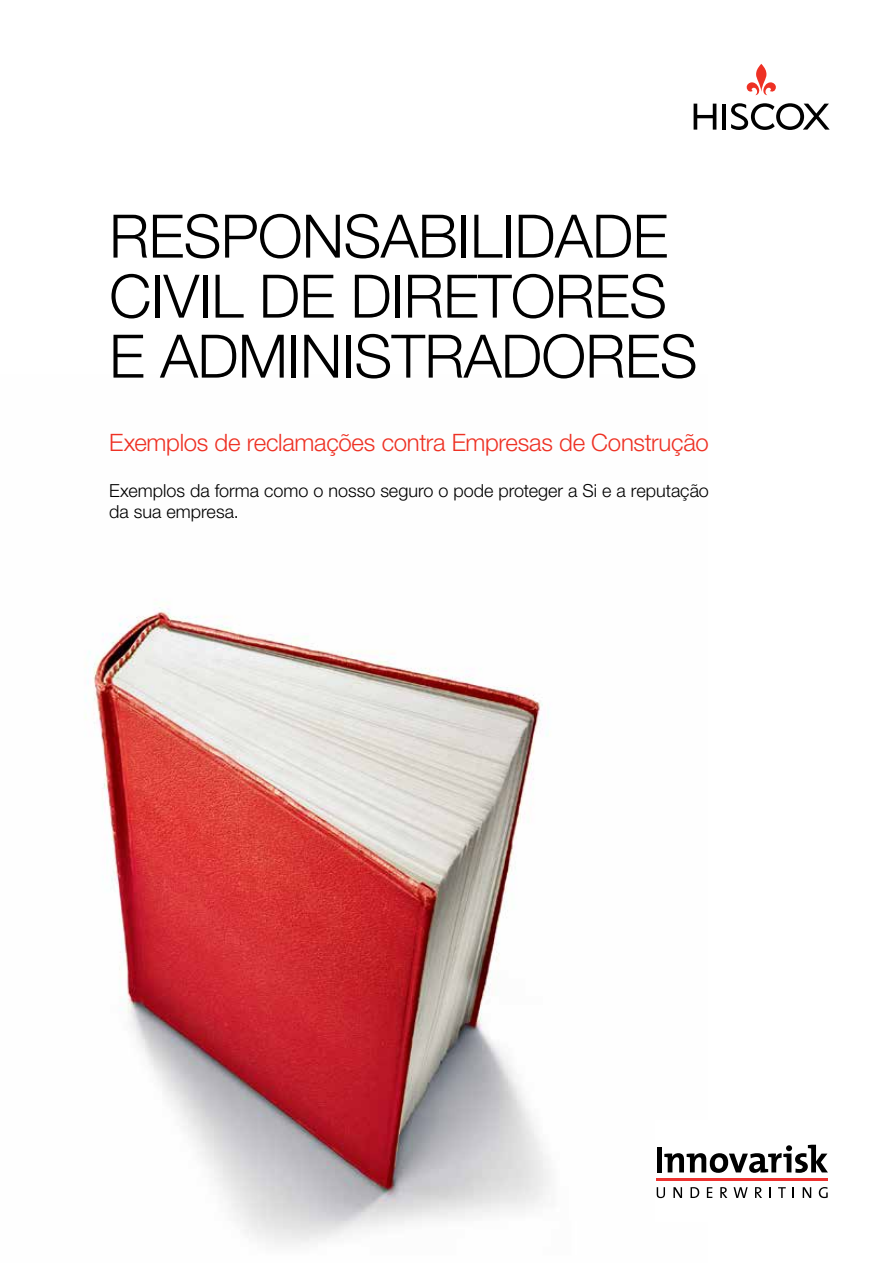
<style>
.page{position:relative;width:893px;height:1263px;background:#fff}
.page>*{position:absolute;margin:0;border:0;box-sizing:border-box;transform-origin:0 0}
.t1{font:300 60px/60px "Helvetica Neue LT Std";letter-spacing:-.01em;color:#000}
.t2{font:300 24px "Helvetica Neue LT Std";letter-spacing:-.01em;color:#ee3124}
.t3{font:300 18px/21px "Helvetica Neue LT Std";color:#000}
</style>
<div class="page">
<img style="left:85px;top:607px;width:465px;height:638px">
<svg style="left:747px;top:64px;width:29px;height:31px"></svg>
<hr style="left:722px;top:104px;width:4px;height:26px;background:#000">
<svg style="left:694px;top:104px;width:22px;height:26px"></svg>
<svg style="left:731px;top:103px;width:99px;height:27px"></svg>
<hr style="left:657px;top:1179px;width:171px;height:2px;background:#ee312f">
<svg style="left:657px;top:1187px;width:8px;height:11px"></svg>
<svg style="left:673px;top:1187px;width:9px;height:11px"></svg>
<svg style="left:690px;top:1187px;width:9px;height:11px"></svg>
<svg style="left:707px;top:1187px;width:5px;height:11px"></svg>
<svg style="left:720px;top:1187px;width:7px;height:11px"></svg>
<svg style="left:733px;top:1187px;width:15px;height:11px"></svg>
<svg style="left:755px;top:1187px;width:7px;height:11px"></svg>
<svg style="left:769px;top:1187px;width:2px;height:11px"></svg>
<svg style="left:778px;top:1187px;width:8px;height:11px"></svg>
<svg style="left:803px;top:1187px;width:8px;height:11px"></svg>
<svg style="left:819px;top:1187px;width:9px;height:11px"></svg>
<div style="left:657px;top:1147px;width:5px;height:25px;background:#000"></div>
<svg style="left:664px;top:1145px;width:164px;height:28px"></svg>
<h1 class="t1" style="left:109px;top:205px;width:590px">RESPONSABILIDADE<br>CIVIL DE DIRETORES<br>E ADMINISTRADORES</h1>
<h2 class="t2" style="left:109px;top:428px;width:601px">Exemplos de reclamações contra Empresas de Construção</h2>
<p class="t3" style="left:109px;top:480px;width:601px">Exemplos da forma como o nosso seguro o pode proteger a Si e a reputação da sua empresa.</p>
</div>
